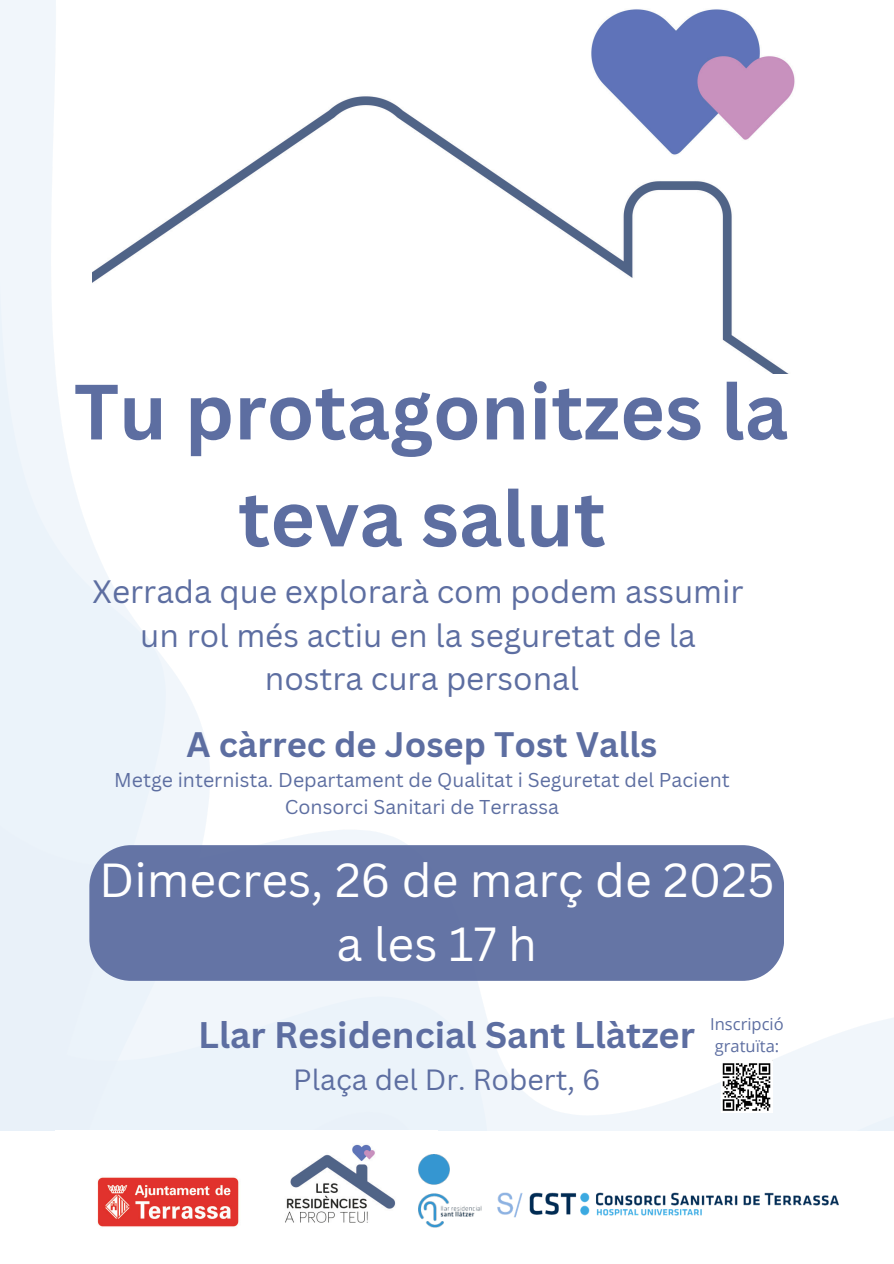
<style>
.page{position:relative;width:894px;height:1264px;background:#fff}
.page>*{position:absolute;margin:0;border:0;box-sizing:border-box;transform-origin:0 0}
.t1{font:700 76.5px/106.8px "Canva Sans";color:#5d6ea1;text-align:center}
.t2{font:46.5px/64.2px "Canva Sans";color:#fff;text-align:center}
.t3{font:700 36px "Canva Sans";color:#5d6ea1}
.t4{font:700 34.5px "Canva Sans";color:#5d6ea1}
.t5{font:31.5px/43.8px "Canva Sans";color:#5d6ea1;text-align:center}
.t6{font:28.5px "Canva Sans";color:#5d6ea1}
.t7{font:19.5px/27px "Canva Sans";color:#5d6ea1;text-align:center}
.t8{font:16.5px/22.5px "Open Sans";color:#5d6ea1}
</style>
<div class="page">
<img style="left:0;top:0;width:893px;height:1130px">
<img style="left:93px;top:0;width:800px;height:374px">
<img style="left:721px;top:1060px;width:51px;height:52px">
<div style="left:89px;top:845px;width:694px;height:135px;background:#6474a5"></div>
<img style="left:97px;top:1144px;width:340px;height:84px">
<img style="left:497px;top:1192px;width:340px;height:25px">
<img style="left:418px;top:1154px;width:63px;height:72px">
<p class="t1" style="left:74px;top:356px;width:715px">Tu protagonitzes la teva salut</p>
<p class="t5" style="left:92px;top:568px;width:653px">Xerrada que explorarà com podem assumir un rol més actiu en la seguretat de la nostra cura personal</p>
<h3 class="t4" style="left:186px;top:720px;width:472px">A càrrec de Josep Tost Valls</h3>
<h3 class="t7" style="left:114px;top:766px;width:617px">Metge internista. Departament de Qualitat i Seguretat del Pacient<br>Consorci Sanitari de Terrassa</h3>
<p class="t2" style="left:99px;top:847px;width:676px">Dimecres, 26 de març de 2025 a les 17 h</p>
<h4 class="t3" style="left:198px;top:1009px;width:498px">Llar Residencial Sant Llàtzer</h4>
<h4 class="t6" style="left:293px;top:1059px;width:308px">Plaça del Dr. Robert, 6</h4>
<h1 class="t8" style="left:710px;top:1012px;width:75px">Inscripció gratuïta:</h1>
</div>
